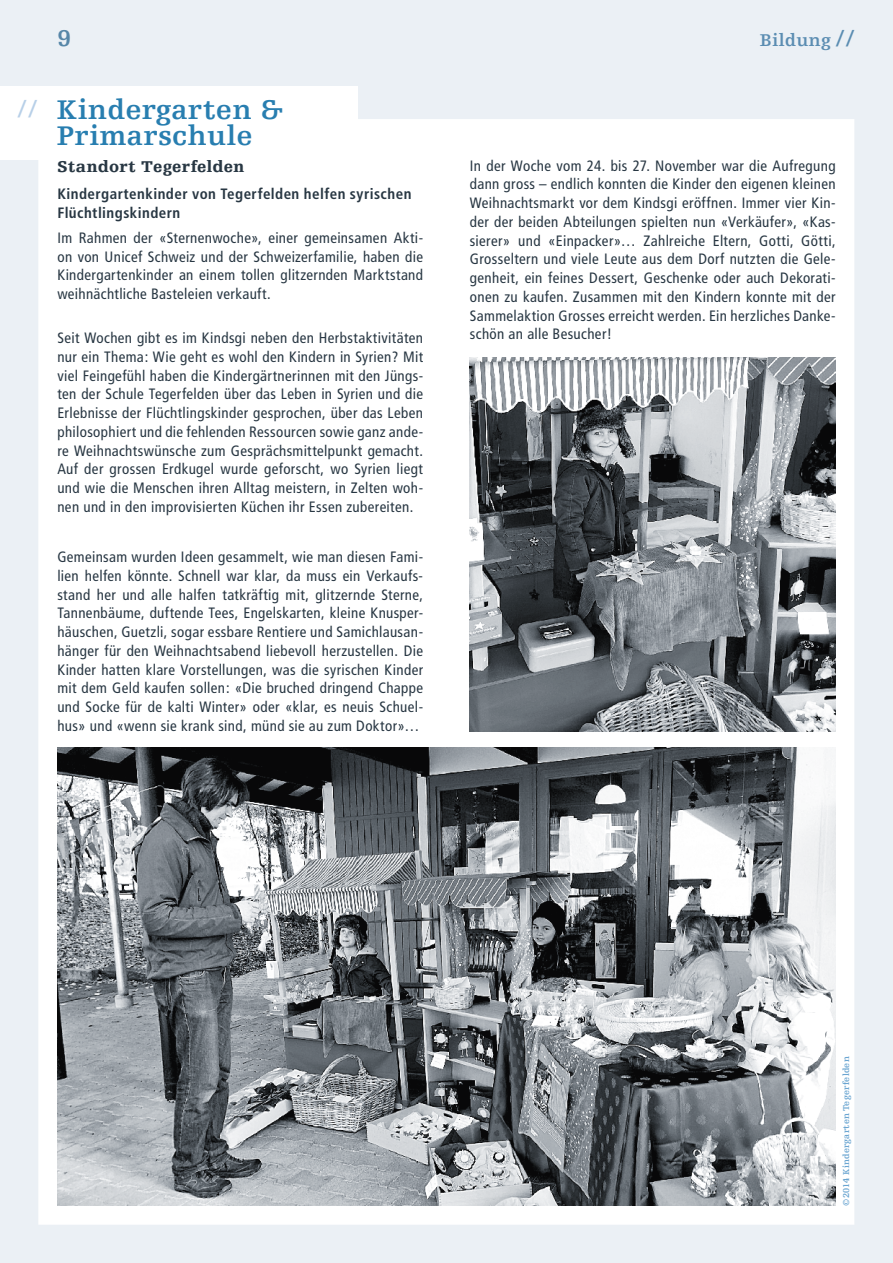
<style>
.page{position:relative;width:893px;height:1263px;background:#ebf0f5}
.page>*{position:absolute;margin:0;border:0;box-sizing:border-box;transform-origin:0 0}
.t1{font:700 28.5px/25.5px "Egyptienne FLT";letter-spacing:.02em;color:#287eb0}
.t2{font:700 25.5px "Egyptienne FLT";color:#b8d0e8}
.t3{font:700 24px "Egyptienne FLT";color:#5686a8}
.t4{font:700 18px "Egyptienne FLT";letter-spacing:.02em;color:#5b8db2}
.t5{font:900 16.5px "Egyptienne FLT";letter-spacing:.02em;color:#283743}
.t6{font:condensed 15px/18.8px "Frutiger";letter-spacing:.025em;color:#283743;text-align:justify}
.t7{font:700 condensed 15px/18.8px "Frutiger";letter-spacing:.03em;color:#283743}
.t8{font:700 9px "Egyptienne FLT";letter-spacing:.02em;color:#6aa5d1}
.s1{font-size:24px}
</style>
<div class="page">
<div style="left:38px;top:119px;width:816px;height:1106px;background:#fff"></div>
<div style="left:0;top:86px;width:357px;height:73px;background:#fff"></div>
<img style="left:57px;top:747px;width:778px;height:458px">
<img style="left:470px;top:357px;width:366px;height:375px">
<h2 class="t2" style="left:17px;top:95px;width:22px">//</h2>
<h3 class="t3" style="left:57px;top:25px;width:15px">9</h3>
<p class="t4" style="left:760px;top:30px;width:96px">Bildung <span class="s1">//</span></p>
<h1 class="t1" style="left:57px;top:98px;width:228px">Kindergarten &amp;<br>Primarschule</h1>
<p class="t5" style="left:57px;top:157px;width:189px">Standort Tegerfelden</p>
<p class="t7" style="left:57px;top:185px;width:356px">Kindergartenkinder von Tegerfelden helfen syrischen<br>Flüchtlingskindern</p>
<p class="t6" style="left:57px;top:228px;width:367px">Im Rahmen der «Sternenwoche», einer gemeinsamen Akti&shy;on von Unicef Schweiz und der Schweizerfamilie, haben die Kindergartenkinder an einem tollen glitzernden Marktstand weihnächtliche Basteleien verkauft.</p>
<p class="t6" style="left:57px;top:329px;width:367px">Seit Wochen gibt es im Kindsgi neben den Herbstaktivitäten nur ein Thema: Wie geht es wohl den Kindern in Syrien? Mit viel Feingefühl haben die Kindergärtnerinnen mit den Jüngs&shy;ten der Schule Tegerfelden über das Leben in Syrien und die Erlebnisse der Flüchtlingskinder gesprochen, über das Leben philosophiert und die fehlenden Ressourcen sowie ganz ande&shy;re Weihnachtswünsche zum Gesprächsmittelpunkt gemacht.<br>Auf der grossen Erdkugel wurde geforscht, wo Syrien liegt und wie die Menschen ihren Alltag meistern, in Zelten woh&shy;nen und in den improvisierten Küchen ihr Essen zubereiten.</p>
<p class="t6" style="left:57px;top:548px;width:367px">Gemeinsam wurden Ideen gesammelt, wie man diesen Fami&shy;lien helfen könnte. Schnell war klar, da muss ein Verkaufs&shy;stand her und alle halfen tatkräftig mit, glitzernde Sterne, Tannenbäume, duftende Tees, Engelskarten, kleine Knusper&shy;häuschen, Guetzli, sogar essbare Rentiere und Samichlausan&shy;hänger für den Weihnachtsabend liebevoll herzustellen. Die Kinder hatten klare Vorstellungen, was die syrischen Kinder mit dem Geld kaufen sollen: «Die bruched dringend Chappe und Socke für de kalti Winter» oder «klar, es neuis Schuel&shy;hus» und «wenn sie krank sind, münd sie au zum Doktor»…</p>
<p class="t6" style="left:470px;top:156px;width:367px">In der Woche vom 24. bis 27. November war die Aufregung dann gross – endlich konnten die Kinder den eigenen kleinen Weihnachtsmarkt vor dem Kindsgi eröffnen. Immer vier Kin&shy;der der beiden Abteilungen spielten nun «Verkäufer», «Kas&shy;sierer» und «Einpacker»… Zahlreiche Eltern, Gotti, Götti, Grosseltern und viele Leute aus dem Dorf nutzten die Gele&shy;genheit, ein feines Dessert, Geschenke oder auch Dekorati&shy;onen zu kaufen. Zusammen mit den Kindern konnte mit der Sammelaktion Grosses erreicht werden. Ein herzliches Danke&shy;schön an alle Besucher!</p>
<p class="t8" style="left:841px;top:1205px;width:151px;rotate:-90deg">©2014 Kindergarten Tegerfelden</p>
</div>
